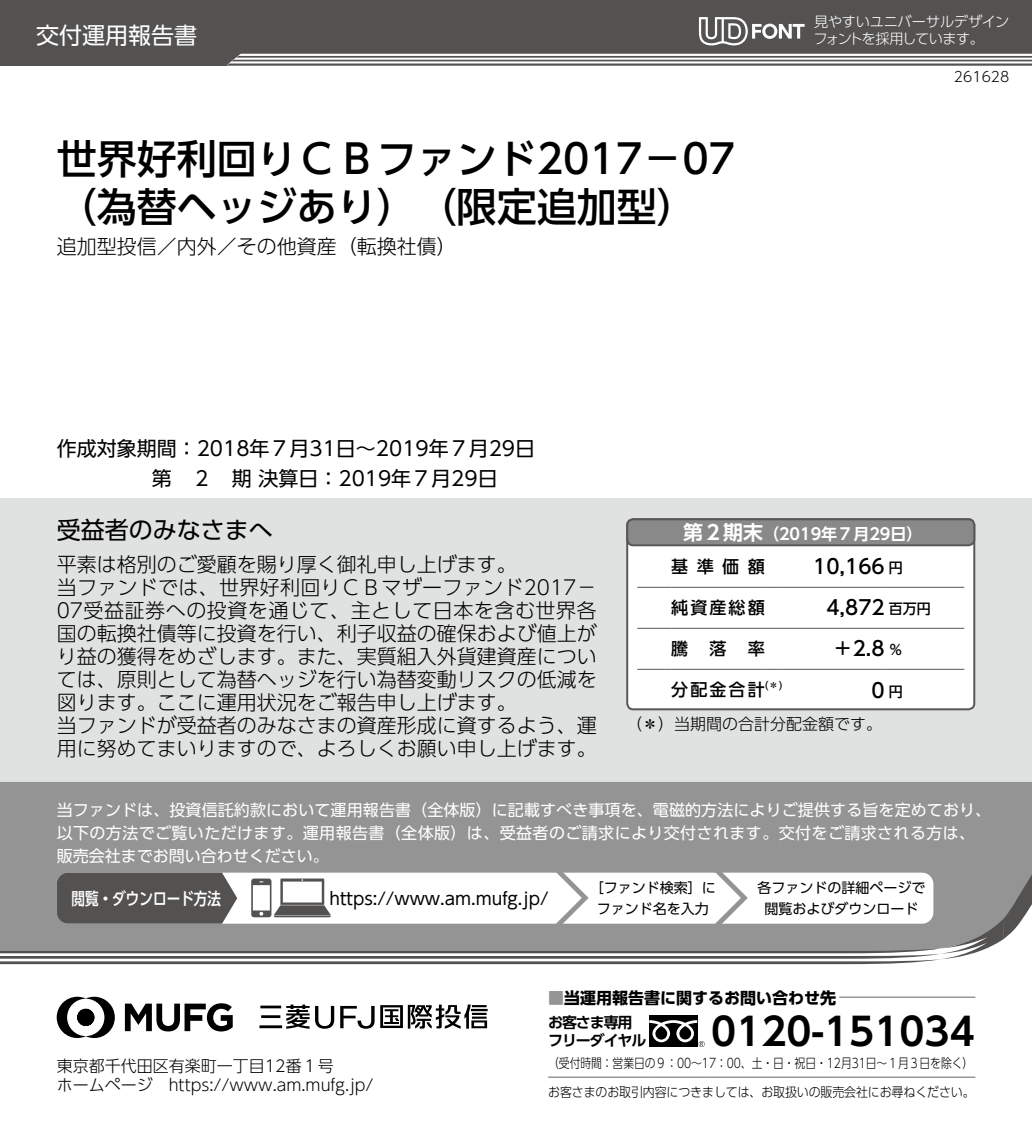
<style>
.page{position:relative;width:1032px;height:1134px;background:#fff}
.page>*{position:absolute;margin:0;border:0;box-sizing:border-box;transform-origin:0 0}
.t1{font:500 40px/48px "UD Shin Go Pro";color:#000}
.t2{font:700 38px "UD Shin Go Pro De";color:#000}
.t3{font:24px "UD Shin Go Pro";color:#000}
.t4{font:23px "UD Shin Go Pro";color:#fff}
.t5{font:300 20px/23px "UD Shin Go Pro";color:#000}
.t6{font:20px/30px "UD Shin Go Pro";color:#000}
.t7{font:500 20px "UD Shin Go Pro";color:#000}
.t8{font:17px "UD Shin Go Pro";color:#000}
.t9{font:500 17px "UD Shin Go Pro";letter-spacing:.125em;color:#000}
.t10{font:500 17px "UD Shin Go C Oeiz Pr 6";color:#fff}
.t11{font:16px/23px "UD Shin Go Pro";letter-spacing:.005em;color:#fff}
.t12{font:300 16px/19px "UD Shin Go Pro";color:#000}
.t13{font:700 16px "UD Shin Go Pro";color:#000}
.t14{font:700 16px "UD Shin Go Pro De";color:#fff}
.t15{font:700 15px/18px "UD Shin Go Pro De";letter-spacing:-.075em;color:#000}
.t16{font:14.2px/17px "UD Shin Go Pro Light 90 msp RKSJ H";letter-spacing:-.025em;color:#fff}
.t17{font:14px/20px "UD Shin Go Pro";color:#000;text-align:center}
.t18{font:300 14px "UD Shin Go Pro";color:#000}
.t19{font:300 13px "UD Shin Go Pro";letter-spacing:-.01em;color:#000;scale:.83 1}
.t20{font:300 13px "UD Shin Go Pro";letter-spacing:-.01em;color:#000;scale:.92 1}
.t21{font:500 10.2px "UD Shin Go Pro";color:#000}
.s1{font-size:14px}
.s2{font-size:20px}
.s3{color:#949495}
</style>
<div class="page">
<svg style="left:125px;top:1003px;width:108px;height:28px"></svg>
<svg style="left:57px;top:997px;width:58px;height:41px"></svg>
<hr style="left:260px;top:1005px;width:21px;height:3px;background:#000">
<hr style="left:259px;top:1025px;width:23px;height:3px;background:#000">
<hr style="left:261px;top:1015px;width:19px;height:3px;background:#000">
<svg style="left:340px;top:1004px;width:148px;height:25px"></svg>
<svg style="left:286px;top:1004px;width:48px;height:25px"></svg>
<div style="left:0;top:498px;width:1032px;height:284px;background:#e0e1e1"></div>
<div style="left:0;top:0;width:1032px;height:65px;background:#545251"></div>
<svg style="left:227px;top:54px;width:805px;height:11px"></svg>
<svg style="left:699px;top:17px;width:105px;height:28px"></svg>
<div style="left:0;top:782px;width:1032px;height:65px;background:#949495"></div>
<svg style="left:0;top:847px;width:1032px;height:117px"></svg>
<hr style="left:548px;top:1077px;width:101px;height:1px;background:#656464">
<hr style="left:649px;top:1077px;width:62px;height:1px;background:#656464">
<hr style="left:711px;top:1077px;width:128px;height:1px;background:#656464">
<hr style="left:839px;top:1077px;width:136px;height:1px;background:#656464">
<hr style="left:839px;top:997px;width:136px;height:1px;background:#656464">
<div style="left:649px;top:1015px;width:48px;height:32px;background:#000"></div>
<svg style="left:649px;top:1020px;width:56px;height:27px"></svg>
<div style="left:627px;top:519px;width:347px;height:190px;background:#fff;border-radius:6px"></div>
<div style="left:626px;top:518px;width:349px;height:192px;border:2px solid #595757;border-radius:6px"></div>
<hr style="left:637px;top:587px;width:34px;height:1px;background:#595757">
<hr style="left:671px;top:587px;width:94px;height:1px;background:#595757">
<svg style="left:765px;top:587px;width:18px;height:1px"></svg>
<hr style="left:783px;top:587px;width:102px;height:1px;background:#595757">
<hr style="left:885px;top:587px;width:79px;height:1px;background:#595757">
<hr style="left:637px;top:628px;width:34px;height:1px;background:#595757">
<hr style="left:671px;top:628px;width:94px;height:1px;background:#595757">
<svg style="left:765px;top:628px;width:18px;height:1px"></svg>
<hr style="left:783px;top:628px;width:102px;height:1px;background:#595757">
<hr style="left:885px;top:628px;width:79px;height:1px;background:#595757">
<hr style="left:637px;top:669px;width:34px;height:1px;background:#595757">
<hr style="left:671px;top:669px;width:94px;height:1px;background:#595757">
<svg style="left:765px;top:669px;width:18px;height:1px"></svg>
<hr style="left:783px;top:669px;width:102px;height:1px;background:#595757">
<hr style="left:885px;top:669px;width:79px;height:1px;background:#595757">
<div style="left:627px;top:519px;width:347px;height:26px;background:#898989;border-radius:6px"></div>
<div style="left:626px;top:518px;width:349px;height:28px;border:2px solid #595757;border-radius:6px"></div>
<p class="t4" style="left:36px;top:17px;width:163px">交付運用報告書</p>
<p class="t16" style="left:813px;top:13px;width:197px">見やすいユニバーサルデザインフォントを採用しています。</p>
<p class="t18" style="left:954px;top:65px;width:57px">261628</p>
<h1 class="t1" style="left:57px;top:134px;width:680px">世界好利回りＣＢファンド2017－07（為替ヘッジあり）（限定追加型）</h1>
<p class="t5" style="left:57px;top:234px;width:402px">追加型投信／内外／その他資産（転換社債）</p>
<p class="t6" style="left:152px;top:433px;width:385px;text-indent:-95px">作成対象期間：2018年７月31日～2019年７月29日第　２　期 決算日：2019年７月29日</p>
<p class="t3" style="left:57px;top:511px;width:218px">受益者のみなさまへ</p>
<p class="t5" style="left:57px;top:552px;width:542px">平素は格別のご愛顧を賜り厚く御礼申し上げます。<br>当ファンドでは、世界好利回りＣＢマザーファンド2017－<br>07受益証券への投資を通じて、主として日本を含む世界各国の転換社債等に投資を行い、利子収益の確保および値上がり益の獲得をめざします。また、実質組入外貨建資産については、原則として為替ヘッジを行い為替変動リスクの低減を図ります。ここに運用状況をご報告申し上げます。<br>当ファンドが受益者のみなさまの資産形成に資するよう、運用に努めてまいりますので、よろしくお願い申し上げます。</p>
<p class="t9" style="left:671px;top:553px;width:95px">基準価額</p>
<p class="t7" style="left:813px;top:550px;width:91px">10,166 <span class="s1">円</span></p>
<p class="t14" style="left:683px;top:521px;width:241px"><span class="s2">第２期末</span>（2019年７月29日）</p>
<p class="t9" style="left:671px;top:594px;width:95px">純資産総額</p>
<p class="t7" style="left:826px;top:592px;width:106px">4,872 <span class="s1">百万円</span></p>
<p class="t9" style="left:671px;top:635px;width:18px">騰</p>
<p class="t9" style="left:709px;top:635px;width:18px">落</p>
<p class="t9" style="left:748px;top:635px;width:18px">率</p>
<p class="t7" style="left:833px;top:633px;width:71px">＋2.8 <span class="s1">％</span></p>
<p class="t9" style="left:671px;top:676px;width:95px">分配金合計</p>
<p class="t21" style="left:765px;top:677px;width:19px">(＊)</p>
<p class="t7" style="left:871px;top:674px;width:33px">0 <span class="s1">円</span></p>
<p class="t12" style="left:626px;top:714px;width:257px">（＊）当期間の合計分配金額です。</p>
<p class="t11" style="left:57px;top:798px;width:936px">当ファンドは、投資信託約款において運用報告書（全体版）に記載すべき事項を、電磁的方法によりご提供する旨を定めており、以下の方法でご覧いただけます。運用報告書（全体版）は、受益者のご請求により交付されます。交付をご請求される方は、販売会社までお問い合わせください。</p>
<p class="t10" style="left:72px;top:885px;width:151px">閲覧・ダウンロード方法</p>
<p class="t8" style="left:329px;top:884px;width:220px">https://www.am.mufg.jp/</p>
<p class="t17" style="left:590px;top:878px;width:127px">［ファンド検索］にファンド名を入力</p>
<p class="t17" style="left:757px;top:878px;width:169px">各ファンドの詳細ページで閲覧およびダウンロード</p>
<p class="t12" style="left:57px;top:1056px;width:318px">東京都千代田区有楽町一丁目12番１号<br>ホームページ　https://www.am.mufg.jp/</p>
<p class="t13" style="left:548px;top:984px;width:289px"><span class="s3">■</span>当運用報告書に関するお問い合わせ先</p>
<p class="t15" style="left:548px;top:1013px;width:100px">お客さま専用フリーダイヤル</p>
<h2 class="t2" style="left:711px;top:1000px;width:265px">0120-151034</h2>
<p class="t19" style="left:548px;top:1052px;width:514px">（受付時間：営業日の９：00～17：00、土・日・祝日・12月31日～１月３日を除く）</p>
<p class="t20" style="left:548px;top:1081px;width:465px">お客さまのお取引内容につきましては、お取扱いの販売会社にお尋ねください。</p>
</div>
